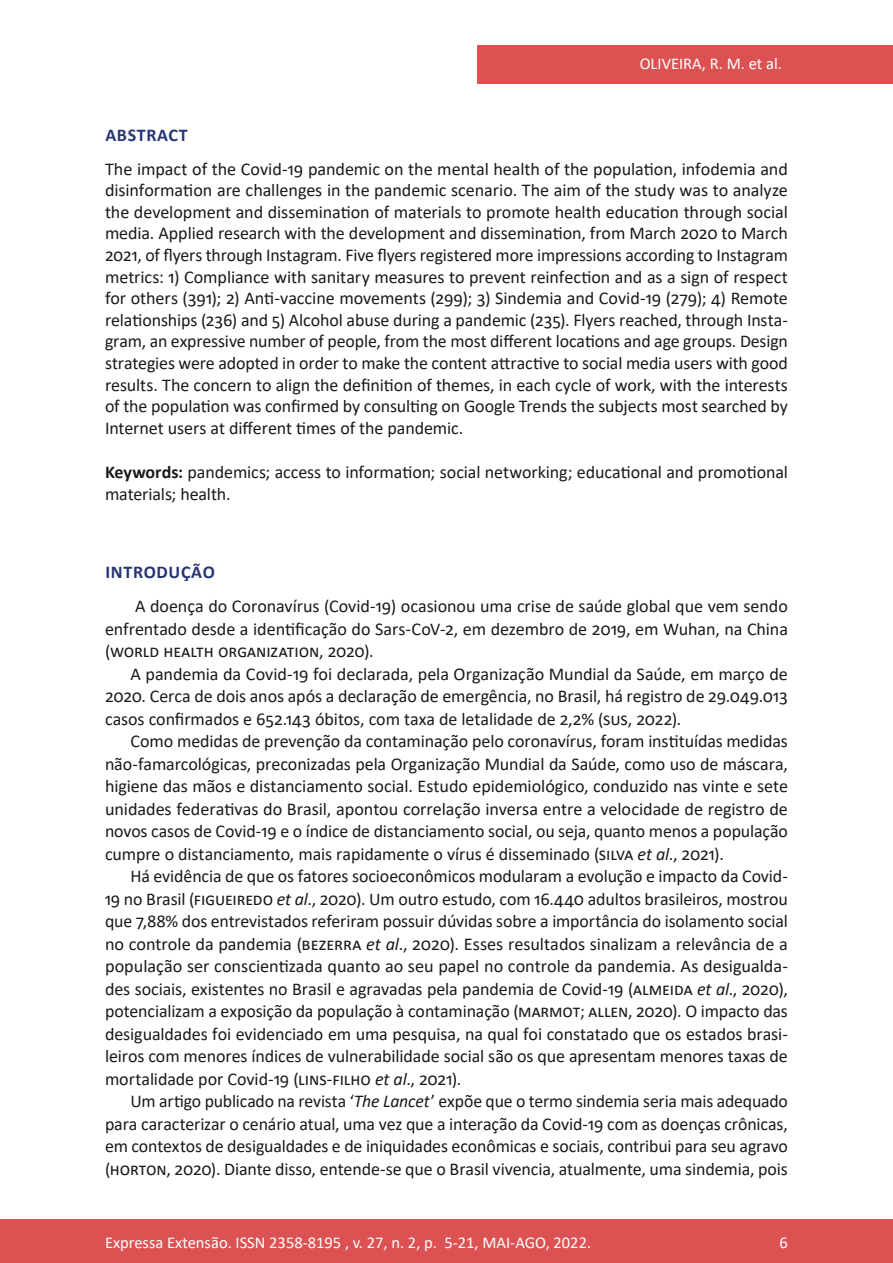
<style>
.page{position:relative;width:893px;height:1263px;background:#fff}
.page>*{position:absolute;margin:0;border:0;box-sizing:border-box;transform-origin:0 0}
.Principal_-_Texto{font:18px/22.5px "Calibri";letter-spacing:-.005em;color:#1a1a1a;text-align:justify}
.Principal_-_Resumo{font:18px/21.6px "Calibri";letter-spacing:-.005em;color:#1a1a1a;text-align:justify}
.Principal_-_Intertít{font:700 18px "Calibri";letter-spacing:.04em;color:#263574}
.t1{font:16.5px "Calibri";color:#fff}
.s1{font-weight:700}
.s2{font-style:italic}
</style>
<div class="page">
<div style="left:477px;top:45px;width:416px;height:39px;background:#dc5253"></div>
<div style="left:0;top:1219px;width:893px;height:44px;background:#dc5253"></div>
<p class="t1" style="left:640px;top:52px;width:144px">OLIVEIRA, R. M. et al.</p>
<p class="Principal_-_Intertít" style="left:105px;top:122px;width:84px">ABSTRACT</p>
<p class="Principal_-_Resumo" style="left:105px;top:157px;width:684px">The impact of the Covid-19 pandemic on the mental health of the population, infodemia and disinformation are challenges in the pandemic scenario. The aim of the study was to analyze the development and dissemination of materials to promote health education through social media. Applied research with the development and dissemination, from March 2020 to March 2021, of flyers through Instagram. Five flyers registered more impressions according to Instagram metrics: 1) Compliance with sanitary measures to prevent reinfection and as a sign of respect for others (391); 2) Anti-vaccine movements (299); 3) Sindemia and Covid-19 (279); 4) Remote relationships (236) and 5) Alcohol abuse during a pandemic (235). Flyers reached, through Insta&shy;gram, an expressive number of people, from the most different locations and age groups. Design strategies were adopted in order to make the content attractive to social media users with good results. The concern to align the definition of themes, in each cycle of work, with the interests of the population was confirmed by consulting on Google Trends the subjects most searched by Internet users at different times of the pandemic.</p>
<p class="Principal_-_Resumo" style="left:105px;top:461px;width:684px"><span class="s1">Keywords:</span> pandemics; access to information; social networking; educational and promotional materials; health.</p>
<p class="Principal_-_Intertít" style="left:105px;top:559px;width:111px">INTRODUÇÃO</p>
<p class="Principal_-_Texto" style="left:105px;top:594px;width:684px;text-indent:30px">A doença do Coronavírus (Covid-19) ocasionou uma crise de saúde global que vem sendo enfrentado desde a identificação do Sars-CoV-2, em dezembro de 2019, em Wuhan, na China (WORLD HEALTH ORGANIZATION, 2020).</p>
<p class="Principal_-_Texto" style="left:105px;top:662px;width:684px;text-indent:26px">A pandemia da Covid-19 foi declarada, pela Organização Mundial da Saúde, em março de 2020. Cerca de dois anos após a declaração de emergência, no Brasil, há registro de 29.049.013 casos confirmados e 652.143 óbitos, com taxa de letalidade de 2,2% (SUS, 2022).</p>
<p class="Principal_-_Texto" style="left:105px;top:729px;width:684px;text-indent:26px">Como medidas de prevenção da contaminação pelo coronavírus, foram instituídas medidas não-famarcológicas, preconizadas pela Organização Mundial da Saúde, como uso de máscara, higiene das mãos e distanciamento social. Estudo epidemiológico, conduzido nas vinte e sete unidades federativas do Brasil, apontou correlação inversa entre a velocidade de registro de novos casos de Covid-19 e o índice de distanciamento social, ou seja, quanto menos a população cumpre o distanciamento, mais rapidamente o vírus é disseminado (SILVA <span class="s2">et al</span>., 2021).</p>
<p class="Principal_-_Texto" style="left:105px;top:864px;width:684px;text-indent:26px">Há evidência de que os fatores socioeconômicos modularam a evolução e impacto da Covid-19 no Brasil (FIGUEIREDO <span class="s2">et al</span>., 2020). Um outro estudo, com 16.440 adultos brasileiros, mostrou que 7,88% dos entrevistados referiram possuir dúvidas sobre a importância do isolamento social no controle da pandemia (BEZERRA <span class="s2">et al</span>., 2020). Esses resultados sinalizam a relevância de a população ser conscientizada quanto ao seu papel no controle da pandemia. As desigualda&shy;des sociais, existentes no Brasil e agravadas pela pandemia de Covid-19 (ALMEIDA <span class="s2">et al</span>., 2020), potencializam a exposição da população à contaminação (MARMOT; ALLEN, 2020). O impacto das desigualdades foi evidenciado em uma pesquisa, na qual foi constatado que os estados brasi&shy;leiros com menores índices de vulnerabilidade social são os que apresentam menores taxas de mortalidade por Covid-19 (LINS-FILHO <span class="s2">et al</span>., 2021).</p>
<p class="Principal_-_Texto" style="left:105px;top:1089px;width:684px;text-indent:26px">Um artigo publicado na revista ‘<span class="s2">The Lancet</span>’ expõe que o termo sindemia seria mais adequado para caracterizar o cenário atual, uma vez que a interação da Covid-19 com as doenças crônicas, em contextos de desigualdades e de iniquidades econômicas e sociais, contribui para seu agravo (HORTON, 2020). Diante disso, entende-se que o Brasil vivencia, atualmente, uma sindemia, pois</p>
<p class="t1" style="left:105px;top:1230px;width:488px">Expressa Extensão. ISSN 2358-8195 , v. 27, n. 2, p. 5-21, MAI-AGO, 2022.</p>
<p class="t1" style="left:780px;top:1230px;width:10px">6</p>
</div>
